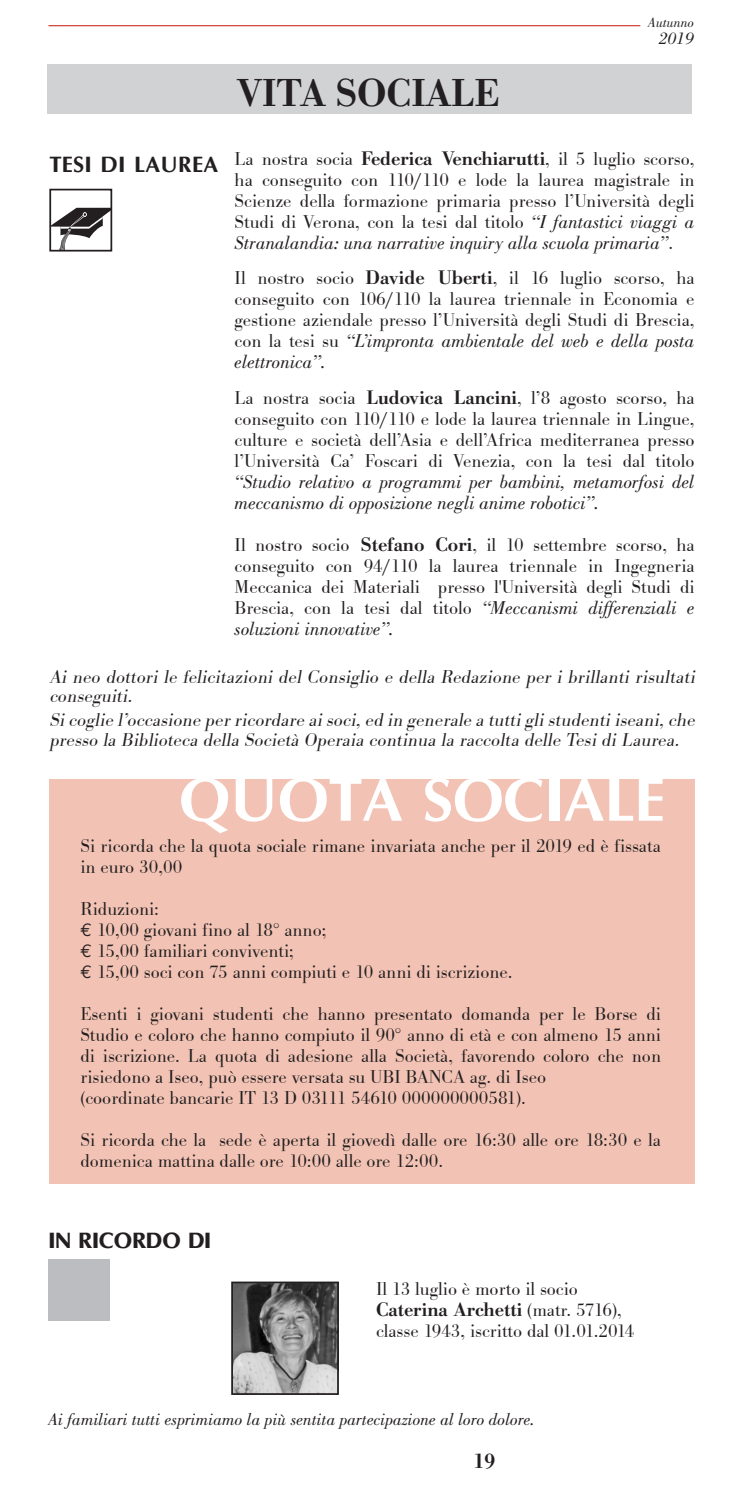
<style>
.page{position:relative;width:744px;height:1490px;background:#fff}
.page>*{position:absolute;margin:0;border:0;box-sizing:border-box;transform-origin:0 0}
.t1{font:700 63px "Optane";letter-spacing:-.02em;color:#fff}
.t2{font:600 40.25px "Bodoni Ant T";color:#231f20}
.t3{font:700 22.75px "Optane";color:#231f20}
.t4{font:800 22.75px "Optane";letter-spacing:-.04em;color:#231f20}
.t5{font:500 21px "Bodoni BE";color:#231f20}
.t6{font:19.25px/21px "Bodoni Ant T Ligh";color:#231f20;text-align:justify}
.t7{font:italic 19.25px/19.2px "Bodoni Ant T Ligh";color:#231f20}
.t8{font:italic 19.25px/21px "Bodoni Std";color:#231f20}
.t9{font:500 19.25px "Bodoni BE";color:#231f20}
.t10{font:italic 17.5px "Bodoni Std";color:#231f20}
.t11{font:italic 14px "Bodoni Std";color:#231f20}
.s1{font-family:"Bodoni BE";font-weight:500}
.s2{font-family:"Bodoni Std";font-style:italic}
.s3{font-family:"Bodoni Ant T Ligh";font-style:normal}
.s4{font-family:"Euro Mono";font-size:18.2px}
.s5{font-family:"Bodoni Ant T Ligh";font-weight:400}
</style>
<div class="page">
<hr style="left:48px;top:25px;width:592px;height:1px;background:#d44c3f">
<svg style="left:52px;top:208px;width:57px;height:41px"></svg>
<div style="left:49px;top:189px;width:63px;height:63px;border:2px solid #231f20"></div>
<div style="left:47px;top:65px;width:645px;height:49px;background:#d1d2d4"></div>
<div style="left:48px;top:1260px;width:62px;height:61px;background:#bcbdc0"></div>
<img style="left:234px;top:1285px;width:102px;height:107px">
<div style="left:231px;top:1282px;width:108px;height:113px;border:2px solid #231f20"></div>
<div style="left:49px;top:779px;width:645px;height:405px;background:#f2c3b4"></div>
<h2 class="t2" style="left:237px;top:70px;width:264px">VITA SOCIALE</h2>
<p class="t11" style="left:648px;top:15px;width:47px">Autunno</p>
<p class="t10" style="left:659px;top:29px;width:36px">2019</p>
<p class="t3" style="left:49px;top:151px;width:171px">TESI DI LAUREA</p>
<p class="t6" style="left:235px;top:148px;width:461px">La nostra socia <span class="s1">Federica Venchiarutti</span>, il 5 luglio scorso, ha conseguito con 110/110 e lode la laurea magistrale in Scienze della formazione primaria presso l’Università degli Studi di Verona, con la tesi dal titolo <span class="s2">“I fantastici viaggi a</span></p>
<p class="t8" style="left:235px;top:232px;width:440px">Stranalandia: una narrative inquiry alla scuola primaria”<span class="s3">.</span></p>
<p class="t6" style="left:235px;top:267px;width:461px">Il nostro socio <span class="s1">Davide Uberti</span>, il 16 luglio scorso, ha conseguito con 106/110 la laurea triennale in Economia e gestione aziendale presso l’Università degli Studi di Brescia,</p>
<p class="t8" style="left:235px;top:330px;width:461px"><span class="s3">con la tesi su</span> “L’impronta ambientale del web e della posta elettronica”.</p>
<p class="t6" style="left:235px;top:388px;width:461px">La nostra socia <span class="s1">Ludovica Lancini</span>, l’8 agosto scorso, ha conseguito con 110/110 e lode la laurea triennale in Lingue, culture e società dell’Asia e dell’Africa mediterranea presso l’Università Ca’ Foscari di Venezia, con la tesi dal titolo</p>
<p class="t8" style="left:235px;top:472px;width:461px">“Studio relativo a programmi per bambini, metamorfosi del meccanismo di opposizione negli anime robotici”.</p>
<p class="t6" style="left:235px;top:535px;width:461px">Il nostro socio <span class="s1">Stefano Cori</span>, il 10 settembre scorso, ha conseguito con 94/110 la laurea triennale in Ingegneria Meccanica dei Materiali presso l'Università degli Studi di Brescia, con la tesi dal titolo <span class="s2">“Meccanismi differenziali e</span></p>
<p class="t8" style="left:235px;top:619px;width:161px">soluzioni innovative”.</p>
<p class="t7" style="left:49px;top:667px;width:650px">Ai neo dottori le felicitazioni del Consiglio e della Redazione per i brillanti risultati conseguiti.</p>
<p class="t7" style="left:49px;top:711px;width:650px">Sicoglie l’occasione per ricordare aisoci,ed in generale a tuttiglistudentiiseani,che presso la Biblioteca della Società Operaia continua la raccolta delle Tesi di Laurea.</p>
<h1 class="t1" style="left:179px;top:762px;width:488px">QUOTA SOCIALE</h1>
<p class="t6" style="left:80px;top:836px;width:582px">Si ricorda che la quota sociale rimane invariata anche per il 2019 ed è fissata in euro 30,00</p>
<p class="t6" style="left:80px;top:899px;width:434px;text-align:left">Riduzioni:<br><span class="s4">€</span> 10,00 giovani fino al 18° anno;<br><span class="s4">€</span> 15,00 familiari conviventi;<br><span class="s4">€</span> 15,00 soci con 75 anni compiuti e 10 anni di iscrizione.</p>
<p class="t6" style="left:80px;top:1004px;width:582px;text-align:left">Esenti i giovani studenti che hanno presentato domanda per le Borse di Studio e coloro che hanno compiuto il 90° anno di età e con almeno 15 anni di iscrizione. La quota di adesione alla Società, favorendo coloro che non risiedono a Iseo, può essere versata su UBI BANCA ag. di Iseo<br>(coordinate bancarie IT 13 D 03111 54610 000000000581).</p>
<p class="t6" style="left:80px;top:1130px;width:582px">Si ricorda che la sede è aperta il giovedì dalle ore 16:30 alle ore 18:30 e la domenica mattina dalle ore 10:00 alle ore 12:00.</p>
<p class="t4" style="left:48px;top:1227px;width:165px">IN RICORDO DI</p>
<p class="t6" style="left:376px;top:1279px;width:203px">Il 13 luglio è morto il socio</p>
<p class="t9" style="left:376px;top:1299px;width:247px">Caterina Archetti <span class="s5">(matr. 5716),</span></p>
<p class="t6" style="left:376px;top:1321px;width:260px">classe 1943, iscritto dal 01.01.2014</p>
<p class="t10" style="left:48px;top:1409px;width:488px">Ai familiari tutti esprimiamo la più sentita partecipazione al loro dolore.</p>
<p class="t5" style="left:473px;top:1448px;width:23px">19</p>
</div>
